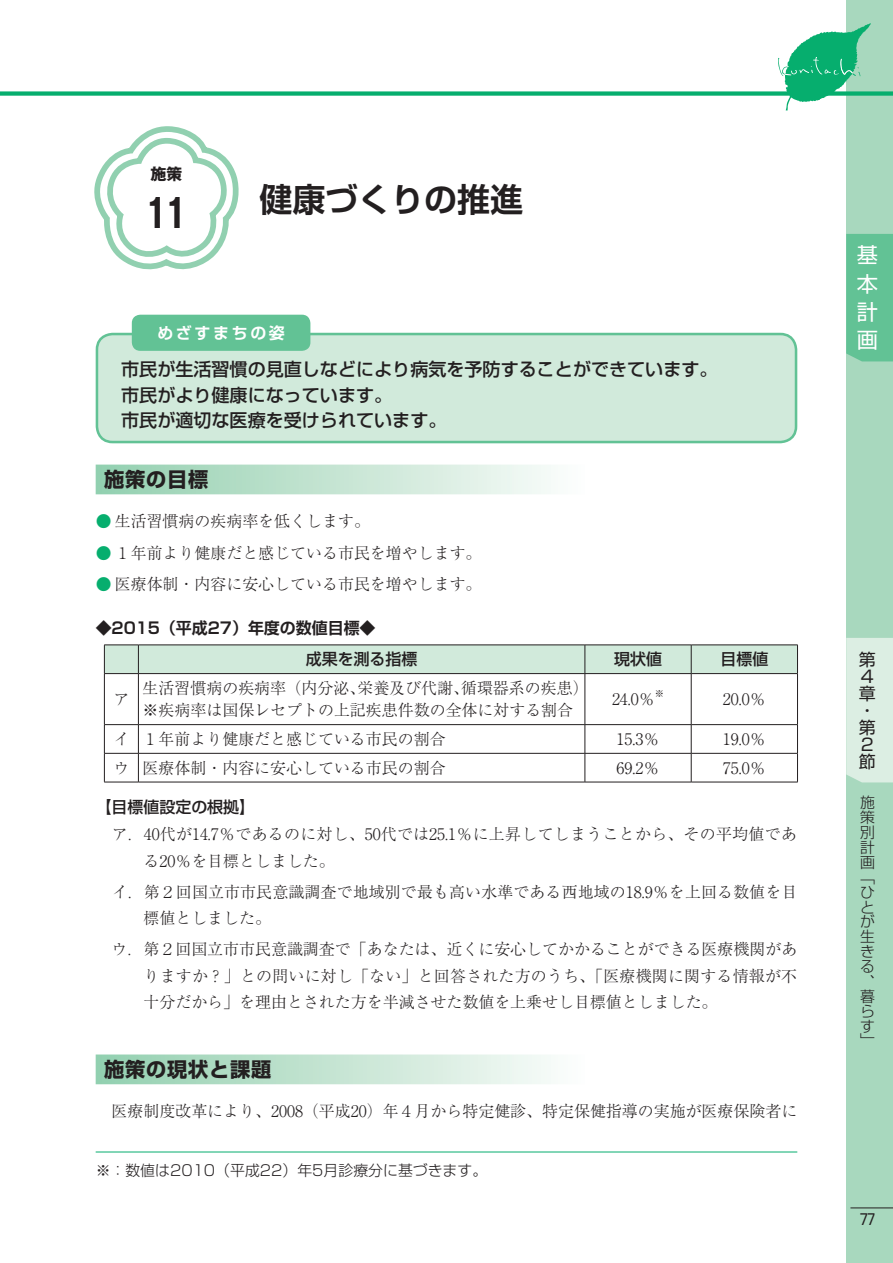
<style>
.page{position:relative;width:893px;height:1263px;background:#fff}
.page>*{position:absolute;margin:0;border:0;box-sizing:border-box;transform-origin:0 0}
.t1{font:700 39.3px "Gothic MB101 Pro De";color:#231f20}
.t2{font:700 33px "Shin Go Pro De";color:#231f20}
.t3{font:21.3px/28.3px "Shin Go Pro";color:#fff;text-align:justify}
.t4{font:700 20.25px "Shin Go Pro";letter-spacing:.04em;color:#231f20}
.t5{font:500 18px/25.5px "Shin Go Pro";color:#231f20}
.t6{font:16.95px/17px "Shin Go Pro";color:#231f20}
.t7{font:300 15.9px/26.5px "Ryumin Pro";color:#231f20}
.t8{font:300 15.9px/26.5px "Ryumin Pro";letter-spacing:.02em;color:#231f20}
.t9{font:500 15.9px "Shin Go Pro";color:#231f20}
.t10{font:700 15.9px "Shin Go Pro De";color:#231f20}
.t11{font:700 15.9px "Shin Go Pro De";letter-spacing:.165em;color:#fff}
.t12{font:700 15.9px "Gothic MB101 Pro";color:#231f20}
.t13{font:300 14.85px/14.9px "Shin Go Pro";color:#231f20;text-align:justify}
.t14{font:14.85px "Shin Go Pro";color:#231f20}
.t15{font:9.3px "Shin Go Pro";color:#231f20}
.s1{color:#06ae6e}
</style>
<div class="page">
<div style="left:846px;top:0;width:47px;height:1263px;background:#a8d8be"></div>
<div style="left:0;top:91px;width:893px;height:5px;background:#06ae6e"></div>
<div style="left:846px;top:234px;width:47px;height:127px;background:#62c295"></div>
<hr style="left:850px;top:1208px;width:43px;height:1px;background:#231f20">
<svg style="left:778px;top:23px;width:93px;height:88px"></svg>
<div style="left:846px;top:638px;width:47px;height:144px;background:#dceee3"></div>
<div style="left:859px;top:651px;width:17px;height:119px;background:#dceee3"></div>
<div style="left:96px;top:465px;width:489px;height:29px;background:linear-gradient(to right,#92cfae,#fcfdfb)"></div>
<div style="left:96px;top:1054px;width:489px;height:30px;background:linear-gradient(to right,#92cfae,#fcfdfb)"></div>
<div style="left:104px;top:645px;width:694px;height:28px;background:#d1eadb"></div>
<hr style="left:104px;top:673px;width:34px;height:1px;background:#231f20">
<hr style="left:104px;top:674px;width:1px;height:50px;background:#231f20">
<hr style="left:138px;top:673px;width:447px;height:1px;background:#231f20">
<hr style="left:138px;top:674px;width:1px;height:50px;background:#231f20">
<hr style="left:585px;top:673px;width:106px;height:1px;background:#231f20">
<hr style="left:585px;top:674px;width:1px;height:50px;background:#231f20">
<hr style="left:691px;top:673px;width:107px;height:1px;background:#231f20">
<hr style="left:691px;top:674px;width:1px;height:50px;background:#231f20">
<hr style="left:797px;top:674px;width:1px;height:50px;background:#231f20">
<hr style="left:104px;top:724px;width:34px;height:1px;background:#231f20">
<hr style="left:138px;top:724px;width:447px;height:1px;background:#231f20">
<hr style="left:585px;top:724px;width:106px;height:1px;background:#231f20">
<hr style="left:691px;top:724px;width:107px;height:1px;background:#231f20">
<hr style="left:104px;top:753px;width:34px;height:1px;background:#231f20">
<svg style="left:104px;top:725px;width:1px;height:57px"></svg>
<hr style="left:138px;top:753px;width:447px;height:1px;background:#231f20">
<svg style="left:138px;top:725px;width:1px;height:57px"></svg>
<hr style="left:585px;top:753px;width:106px;height:1px;background:#231f20">
<svg style="left:585px;top:725px;width:1px;height:57px"></svg>
<hr style="left:691px;top:753px;width:107px;height:1px;background:#231f20">
<svg style="left:691px;top:725px;width:1px;height:57px"></svg>
<svg style="left:797px;top:725px;width:1px;height:57px"></svg>
<hr style="left:104px;top:782px;width:34px;height:1px;background:#231f20">
<hr style="left:138px;top:782px;width:447px;height:1px;background:#231f20">
<hr style="left:585px;top:782px;width:106px;height:1px;background:#231f20">
<hr style="left:691px;top:782px;width:107px;height:1px;background:#231f20">
<div style="left:97px;top:334px;width:699px;height:108px;background:#d1eadb;border-radius:16px"></div>
<div style="left:96px;top:333px;width:701px;height:110px;border:3px solid #62c295;border-radius:16px"></div>
<div style="left:132px;top:315px;width:178px;height:36px;background:#62c295;border-radius:9px"></div>
<svg style="left:94px;top:126px;width:145px;height:144px"></svg>
<hr style="left:96px;top:1151px;width:701px;height:1px;background:#06ae6e">
<p class="t12" style="left:150px;top:161px;width:33px">施策</p>
<h1 class="t1" style="left:147px;top:181px;width:41px">11</h1>
<h2 class="t2" style="left:259px;top:173px;width:265px">健康づくりの推進</h2>
<p class="t11" style="left:157px;top:320px;width:129px">めざすまちの姿</p>
<p class="t5" style="left:121px;top:355px;width:598px">市民が生活習慣の見直しなどにより病気を予防することができています。市民がより健康になっています。<br>市民が適切な医療を受けられています。</p>
<p class="t4" style="left:104px;top:463px;width:106px">施策の目標</p>
<p class="t7" style="left:96px;top:504px;width:387px;line-height:31.3px"><span class="s1">⁃</span> 生活習慣病の疾病率を低くします。<br><span class="s1">⁃</span> １年前より健康だと感じている市民を増やします。<span class="s1">⁃</span> 医療体制・内容に安心している市民を増やします。</p>
<p class="t10" style="left:96px;top:615px;width:281px">◆2015（平成27）年度の数値目標◆</p>
<p class="t9" style="left:306px;top:646px;width:113px">成果を測る指標</p>
<p class="t9" style="left:614px;top:646px;width:49px">現状値</p>
<p class="t9" style="left:720px;top:646px;width:49px">目標値</p>
<p class="t7" style="left:113px;top:685px;width:17px">ア</p>
<p class="t7" style="left:143px;top:676px;width:447px;line-height:22.4px">生活習慣病の疾病率（内分泌、栄養及び代謝、循環器系の疾患）※疾病率は国保レセプトの上記疾患件数の全体に対する割合</p>
<p class="t7" style="left:612px;top:685px;width:44px">24.0％</p>
<p class="t15" style="left:655px;top:686px;width:11px">※</p>
<p class="t7" style="left:723px;top:685px;width:44px">20.0％</p>
<p class="t7" style="left:113px;top:724px;width:334px">イ １年前より健康だと感じている市民の割合</p>
<p class="t7" style="left:617px;top:724px;width:44px">15.3％</p>
<p class="t7" style="left:723px;top:724px;width:44px">19.0％</p>
<p class="t7" style="left:113px;top:753px;width:334px">ウ 医療体制・内容に安心している市民の割合</p>
<p class="t7" style="left:617px;top:753px;width:44px">69.2％</p>
<p class="t7" style="left:723px;top:753px;width:44px">75.0％</p>
<p class="t9" style="left:96px;top:794px;width:161px">【目標値設定の根拠】</p>
<p class="t8" style="left:144px;top:820px;width:655px;text-indent:-48px">　ア．40代が14.7％であるのに対し、50代では25.1％に上昇してしまうことから、その平均値である20％を目標としました。</p>
<p class="t7" style="left:144px;top:877px;width:655px;text-indent:-48px">　イ．第２回国立市市民意識調査で地域別で最も高い水準である西地域の18.9％を上回る数値を目標値としました。</p>
<p class="t7" style="left:144px;top:935px;width:655px;text-align:justify;text-indent:-48px">　ウ．第２回国立市市民意識調査で「あなたは、近くに安心してかかることができる医療機関がありますか？」との問いに対し「ない」と回答された方のうち、「医療機関に関する情報が不十分だから」を理由とされた方を半減させた数値を上乗せし目標値としました。</p>
<p class="t4" style="left:104px;top:1053px;width:169px">施策の現状と課題</p>
<p class="t7" style="left:96px;top:1097px;width:703px">　医療制度改革により、2008（平成20）年４月から特定健診、特定保健指導の実施が医療保険者に</p>
<p class="t13" style="left:96px;top:1161px;width:393px">※：数値は2010（平成22）年5月診療分に基づきます。</p>
<h3 class="t3" style="left:857px;top:238px;width:22px">基本計画</h3>
<p class="t6" style="left:859px;top:649px;width:18px">第<br>４章・第<br>２節</p>
<p class="t13" style="left:867px;top:780px;width:8px">施策</p>
<p class="t13" style="left:860px;top:823px;width:16px">別計画「ひとが生きる、暮らす」</p>
<p class="t14" style="left:860px;top:1207px;width:16px">77</p>
</div>
